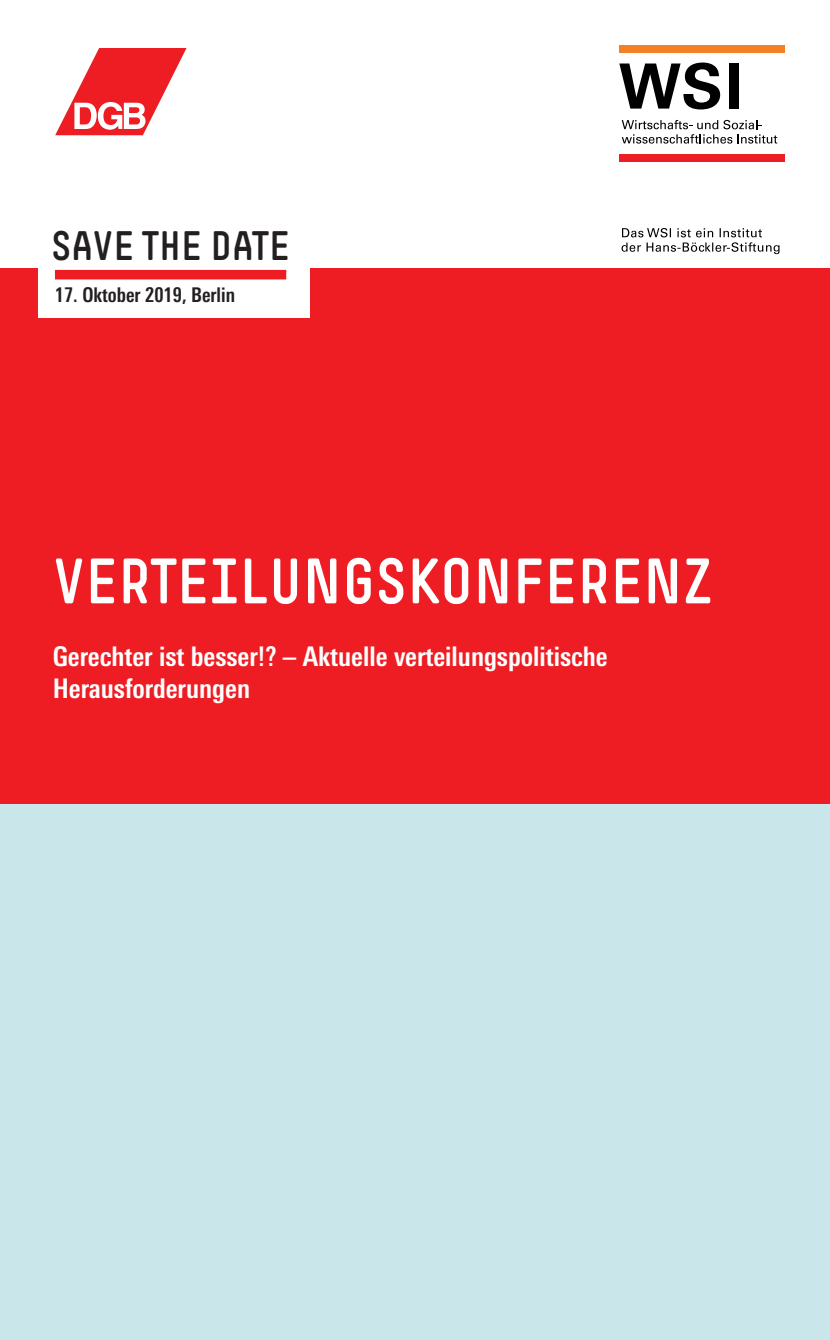
<style>
.page{position:relative;width:830px;height:1340px;background:#fff}
.page>*{position:absolute;margin:0;border:0;box-sizing:border-box;transform-origin:0 0}
.t1{font:63px "Simple HBS";color:#fff}
.t2{font:40.5px "Simple HBS";color:#231f20}
.t3{font:700 condensed 27px/31.5px "Univers Next Pro";color:#fff}
.t4{font:700 condensed 20.25px "Univers Next Pro";color:#231f20;scale:.96 1}
</style>
<div class="page">
<div style="left:0;top:804px;width:829px;height:535px;background:#c9e6ea"></div>
<div style="left:0;top:268px;width:829px;height:536px;background:#ee1d23"></div>
<div style="left:38px;top:263px;width:271px;height:55px;background:#fff"></div>
<div style="left:55px;top:270px;width:231px;height:9px;background:#ee1d23"></div>
<div style="left:618px;top:45px;width:166px;height:8px;background:#f58123"></div>
<div style="left:618px;top:154px;width:166px;height:8px;background:#ed1d26"></div>
<svg style="left:621px;top:120px;width:155px;height:24px"></svg>
<svg style="left:619px;top:63px;width:100px;height:46px"></svg>
<div style="left:728px;top:63px;width:10px;height:45px;background:#000001"></div>
<svg style="left:621px;top:228px;width:158px;height:26px"></svg>
<svg style="left:55px;top:48px;width:131px;height:87px"></svg>
<h2 class="t2" style="left:51px;top:223px;width:240px">SAVE THE DATE</h2>
<p class="t4" style="left:55px;top:283px;width:189px">17. Oktober 2019, Berlin</p>
<h1 class="t1" style="left:53px;top:545px;width:661px">VERTEILUNGSKONFERENZ</h1>
<p class="t3" style="left:53px;top:641px;width:556px">Gerechter ist besser!? – Aktuelle verteilungspolitische<br>Herausforderungen</p>
</div>
